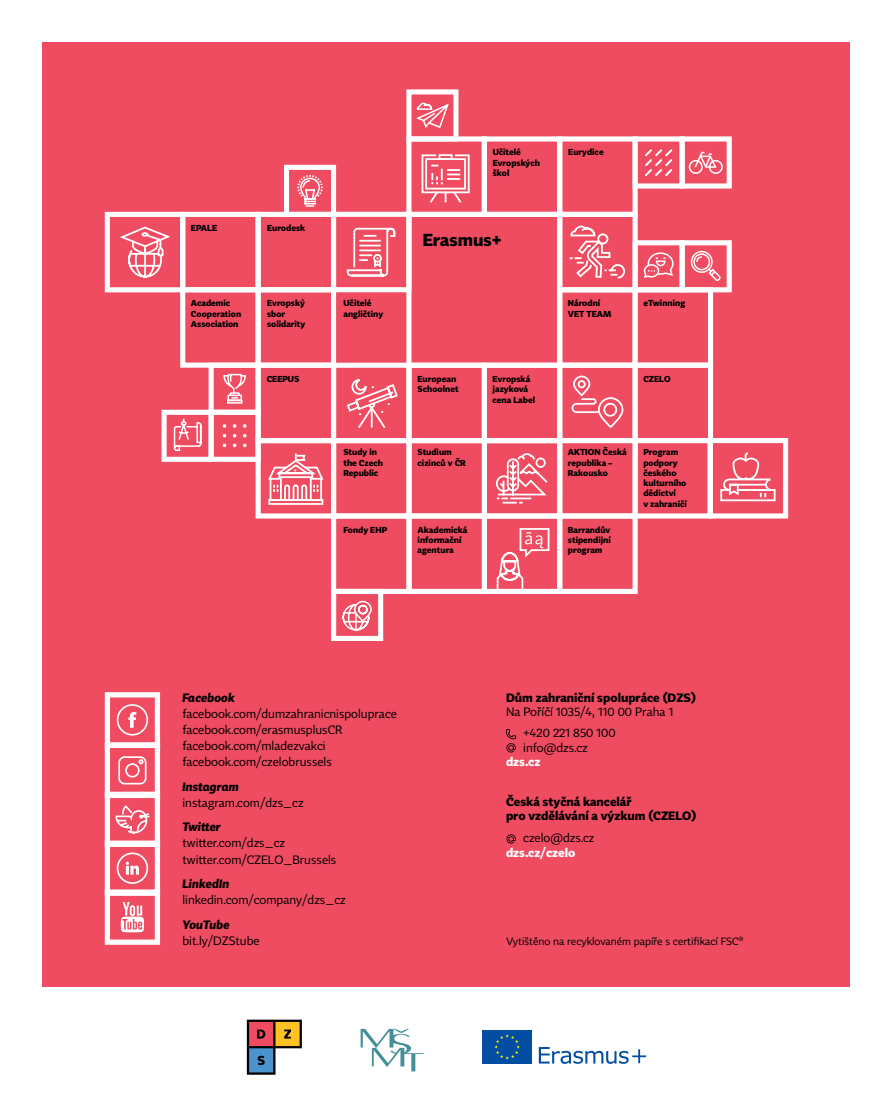
<style>
.page{position:relative;width:893px;height:1106px;background:#fff}
.page>*{position:absolute;margin:0;border:0;box-sizing:border-box;transform-origin:0 0}
.t1{font:700 17.1px "Tabac Sans";color:#000}
.t2{font:12px/16px "Tabac Sans";color:#000}
.t3{font:700 12px/14.4px "Tabac Sans";color:#000}
.t4{font:italic 700 12px "Tabac Sans";color:#000}
.t5{font:700 12px "Tabac Sans";color:#fff}
.t6{font:10.5px "Tabac Sans";color:#000}
.t7{font:700 8.55px/10.2px "Tabac Sans";color:#000}
</style>
<div class="page">
<svg style="left:361px;top:1028px;width:63px;height:43px"></svg>
<svg style="left:539px;top:1047px;width:107px;height:16px"></svg>
<div style="left:482px;top:1030px;width:50px;height:33px;background:#034ea2"></div>
<svg style="left:494px;top:1034px;width:26px;height:25px"></svg>
<svg style="left:247px;top:1019px;width:55px;height:55px"></svg>
<div style="left:43px;top:43px;width:807px;height:943px;background:#ef4b61"></div>
<div style="left:209px;top:363px;width:52px;height:52px;border:5px solid #fff"></div>
<div style="left:680px;top:136px;width:52px;height:52px;border:5px solid #fff"></div>
<div style="left:331px;top:589px;width:52px;height:52px;border:5px solid #fff"></div>
<div style="left:284px;top:165px;width:52px;height:52px;border:5px solid #fff"></div>
<div style="left:406px;top:89px;width:52px;height:52px;border:5px solid #fff"></div>
<div style="left:633px;top:136px;width:52px;height:52px;border:5px solid #fff"></div>
<div style="left:209px;top:410px;width:52px;height:52px;border:5px solid #fff"></div>
<div style="left:331px;top:363px;width:80px;height:80px;border:5px solid #fff"></div>
<div style="left:331px;top:212px;width:80px;height:80px;border:5px solid #fff"></div>
<div style="left:256px;top:438px;width:80px;height:80px;border:5px solid #fff"></div>
<div style="left:162px;top:410px;width:52px;height:52px;border:5px solid #fff"></div>
<div style="left:557px;top:287px;width:81px;height:81px;border:5px solid #fff"></div>
<div style="left:482px;top:363px;width:80px;height:80px;border:5px solid #fff"></div>
<div style="left:406px;top:363px;width:81px;height:80px;border:5px solid #fff"></div>
<div style="left:633px;top:287px;width:80px;height:81px;border:5px solid #fff"></div>
<div style="left:557px;top:136px;width:81px;height:81px;border:5px solid #fff"></div>
<div style="left:557px;top:212px;width:81px;height:80px;border:5px solid #fff"></div>
<div style="left:331px;top:438px;width:81px;height:80px;border:5px solid #fff"></div>
<div style="left:180px;top:212px;width:81px;height:80px;border:5px solid #fff"></div>
<div style="left:180px;top:287px;width:81px;height:81px;border:5px solid #fff"></div>
<div style="left:557px;top:438px;width:81px;height:80px;border:5px solid #fff"></div>
<div style="left:633px;top:438px;width:80px;height:80px;border:5px solid #fff"></div>
<div style="left:406px;top:438px;width:81px;height:80px;border:5px solid #fff"></div>
<div style="left:482px;top:136px;width:80px;height:81px;border:5px solid #fff"></div>
<div style="left:256px;top:363px;width:80px;height:80px;border:5px solid #fff"></div>
<div style="left:256px;top:212px;width:80px;height:80px;border:5px solid #fff"></div>
<div style="left:256px;top:287px;width:80px;height:81px;border:5px solid #fff"></div>
<div style="left:406px;top:212px;width:156px;height:156px;border:5px solid #fff"></div>
<div style="left:633px;top:362px;width:80px;height:81px;border:5px solid #fff"></div>
<svg style="left:416px;top:102px;width:33px;height:26px"></svg>
<div style="left:598px;top:397px;width:25px;height:31px;border:2px solid #fff;border-radius:12px"></div>
<svg style="left:571px;top:375px;width:47px;height:42px"></svg>
<svg style="left:268px;top:453px;width:56px;height:52px"></svg>
<div style="left:406px;top:136px;width:81px;height:81px;border:5px solid #fff"></div>
<div style="left:633px;top:240px;width:52px;height:52px;border:5px solid #fff"></div>
<div style="left:680px;top:240px;width:52px;height:52px;border:5px solid #fff"></div>
<svg style="left:421px;top:154px;width:49px;height:49px"></svg>
<svg style="left:645px;top:149px;width:27px;height:27px"></svg>
<svg style="left:223px;top:443px;width:3px;height:4px"></svg>
<svg style="left:233px;top:443px;width:4px;height:4px"></svg>
<svg style="left:243px;top:443px;width:4px;height:4px"></svg>
<svg style="left:233px;top:434px;width:4px;height:3px"></svg>
<svg style="left:243px;top:434px;width:4px;height:3px"></svg>
<svg style="left:223px;top:424px;width:3px;height:4px"></svg>
<svg style="left:233px;top:424px;width:4px;height:4px"></svg>
<svg style="left:243px;top:424px;width:4px;height:4px"></svg>
<div style="left:105px;top:212px;width:80px;height:80px;border:5px solid #fff"></div>
<div style="left:708px;top:438px;width:80px;height:80px;border:5px solid #fff"></div>
<div style="left:406px;top:513px;width:81px;height:81px;border:5px solid #fff"></div>
<div style="left:331px;top:513px;width:81px;height:81px;border:5px solid #fff"></div>
<div style="left:557px;top:513px;width:81px;height:81px;border:5px solid #fff"></div>
<div style="left:482px;top:513px;width:80px;height:81px;border:5px solid #fff"></div>
<svg style="left:496px;top:528px;width:54px;height:66px"></svg>
<svg style="left:346px;top:227px;width:66px;height:50px"></svg>
<svg style="left:495px;top:453px;width:53px;height:51px"></svg>
<svg style="left:223px;top:373px;width:23px;height:31px"></svg>
<svg style="left:297px;top:175px;width:26px;height:32px"></svg>
<svg style="left:173px;top:418px;width:29px;height:44px"></svg>
<svg style="left:690px;top:250px;width:31px;height:31px"></svg>
<svg style="left:120px;top:226px;width:50px;height:52px"></svg>
<svg style="left:688px;top:151px;width:35px;height:23px"></svg>
<svg style="left:569px;top:225px;width:56px;height:54px"></svg>
<svg style="left:347px;top:379px;width:51px;height:49px"></svg>
<svg style="left:720px;top:452px;width:56px;height:50px"></svg>
<svg style="left:342px;top:600px;width:30px;height:31px"></svg>
<svg style="left:643px;top:252px;width:31px;height:26px"></svg>
<svg style="left:506px;top:729px;width:10px;height:23px"></svg>
<div style="left:105px;top:692px;width:55px;height:55px;border:5px solid #fff"></div>
<div style="left:117px;top:704px;width:31px;height:31px;border:2px solid #fff;border-radius:50%"></div>
<svg style="left:128px;top:712px;width:8px;height:15px"></svg>
<div style="left:105px;top:742px;width:55px;height:56px;border:5px solid #fff"></div>
<div style="left:105px;top:791px;width:55px;height:56px;border:5px solid #fff"></div>
<div style="left:105px;top:840px;width:55px;height:55px;border:5px solid #fff"></div>
<div style="left:105px;top:889px;width:55px;height:55px;border:5px solid #fff"></div>
<svg style="left:115px;top:805px;width:35px;height:29px"></svg>
<div style="left:118px;top:756px;width:29px;height:28px;border:2px solid #fff;border-radius:5px"></div>
<div style="left:125px;top:763px;width:15px;height:14px;border:2px solid #fff;border-radius:50%"></div>
<svg style="left:138px;top:759px;width:6px;height:5px"></svg>
<div style="left:117px;top:852px;width:31px;height:32px;border:2px solid #fff;border-radius:50%"></div>
<svg style="left:126px;top:861px;width:13px;height:13px"></svg>
<svg style="left:121px;top:902px;width:23px;height:30px"></svg>
<svg style="left:506px;top:834px;width:10px;height:9px"></svg>
<p class="t7" style="left:191px;top:223px;width:28px">EPALE</p>
<p class="t7" style="left:267px;top:223px;width:40px">Eurodesk</p>
<p class="t7" style="left:191px;top:298px;width:52px">Academic<br>Cooperation<br>Association</p>
<p class="t7" style="left:267px;top:298px;width:40px">Evropský sbor solidarity</p>
<p class="t7" style="left:267px;top:374px;width:34px">CEEPUS</p>
<p class="t7" style="left:493px;top:147px;width:49px">Učitelé<br>Evropských škol</p>
<h1 class="t1" style="left:423px;top:229px;width:80px">Erasmus+</h1>
<p class="t7" style="left:568px;top:147px;width:37px">Eurydice</p>
<p class="t7" style="left:568px;top:298px;width:45px">Národní<br>VET TEAM</p>
<p class="t7" style="left:343px;top:298px;width:41px">Učitelé angličtiny</p>
<p class="t7" style="left:644px;top:298px;width:43px">eTwinning</p>
<p class="t7" style="left:343px;top:447px;width:41px">Study in the Czech<br>Republic</p>
<p class="t7" style="left:343px;top:524px;width:45px">Fondy EHP</p>
<p class="t7" style="left:418px;top:374px;width:43px">European<br>Schoolnet</p>
<p class="t7" style="left:418px;top:447px;width:50px">Studium cizinců v ČR</p>
<p class="t7" style="left:418px;top:524px;width:51px">Akademická informační agentura</p>
<p class="t7" style="left:493px;top:374px;width:44px">Evropská jazyková cena Label</p>
<p class="t7" style="left:643px;top:373px;width:29px">CZELO</p>
<p class="t7" style="left:568px;top:447px;width:60px">AKTION Česká republika –<br>Rakousko</p>
<p class="t7" style="left:643px;top:447px;width:45px">Program podpory českého kulturního dědictví<br>v zahraničí</p>
<p class="t7" style="left:568px;top:524px;width:44px;text-align:justify">Barrandův stipendijní program</p>
<h2 class="t4" style="left:182px;top:690px;width:54px">Facebook</h2>
<h2 class="t2" style="left:182px;top:705px;width:216px">facebook.com/dumzahranicnispoluprace facebook.com/erasmusplusCR facebook.com/mladezvakci facebook.com/czelobrussels</h2>
<h2 class="t4" style="left:182px;top:779px;width:58px">Instagram</h2>
<h2 class="t2" style="left:182px;top:794px;width:123px">instagram.com/dzs_cz</h2>
<h2 class="t4" style="left:182px;top:819px;width:40px">Twitter</h2>
<h2 class="t2" style="left:182px;top:835px;width:155px">twitter.com/dzs_cz twitter.com/CZELO_Brussels</h2>
<h2 class="t4" style="left:182px;top:876px;width:48px">LinkedIn</h2>
<h2 class="t2" style="left:182px;top:892px;width:165px">linkedin.com/company/dzs_cz</h2>
<h2 class="t4" style="left:182px;top:917px;width:49px">YouTube</h2>
<h2 class="t2" style="left:182px;top:932px;width:79px">bit.ly/DZStube</h2>
<h2 class="t3" style="left:506px;top:690px;width:191px">Dům zahraniční spolupráce (DZS)</h2>
<h2 class="t2" style="left:523px;top:701px;width:152px;line-height:21.1px;text-indent:-17px">Na Poříčí 1035/4, 110 00 Praha 1 +420 221 850 100</h2>
<h2 class="t2" style="left:523px;top:739px;width:66px">info@dzs.cz</h2>
<h2 class="t5" style="left:506px;top:754px;width:36px">dzs.cz</h2>
<h2 class="t3" style="left:506px;top:794px;width:192px">Česká styčná kancelář<br>pro vzdělávání a výzkum (CZELO)</h2>
<h2 class="t2" style="left:523px;top:830px;width:73px">czelo@dzs.cz</h2>
<h2 class="t5" style="left:506px;top:844px;width:71px">dzs.cz/czelo</h2>
<p class="t6" style="left:506px;top:934px;width:239px">Vytištěno na recyklovaném papíře s certifikací FSC<sup>R</sup></p>
</div>
